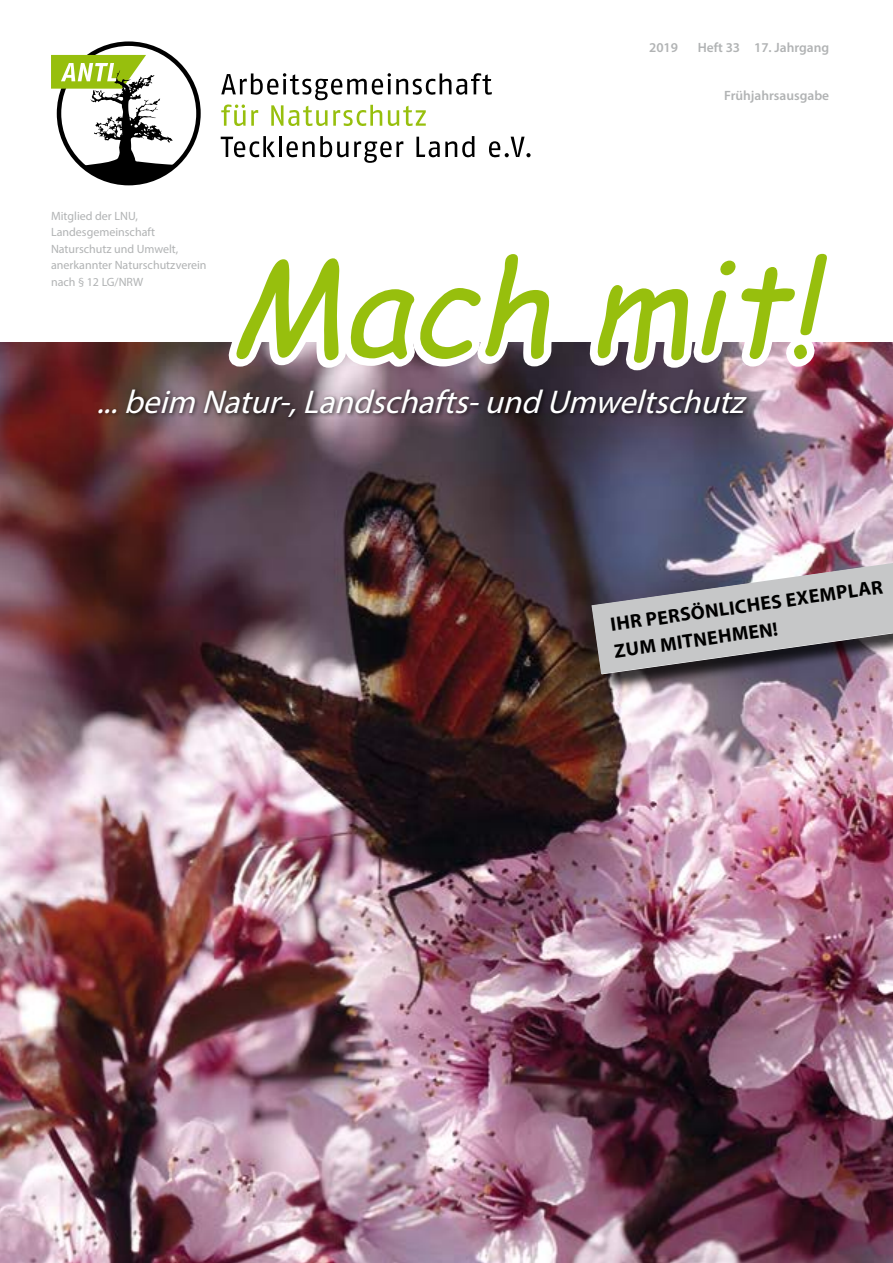
<style>
.page{position:relative;width:893px;height:1263px;background:#fff}
.page>*{position:absolute;margin:0;border:0;box-sizing:border-box;transform-origin:0 0}
.t1{font:italic 129px "Comic Sans MS";color:#97bf0d}
.t2{font:italic 33px "Myriad Pro";color:#fff}
.t3{font:700 19.5px/27px "Myriad Pro";color:#000}
.t4{font:600 13.5px "Myriad Pro";color:#b1b3b4}
.t5{font:12px/16.5px "Myriad Pro";color:#b1b3b4}
</style>
<div class="page">
<img style="left:0;top:342px;width:893px;height:921px">
<svg style="left:221px;top:73px;width:271px;height:53px"></svg>
<svg style="left:221px;top:136px;width:54px;height:21px"></svg>
<hr style="left:279px;top:136px;width:2px;height:21px;background:#000">
<svg style="left:286px;top:136px;width:62px;height:21px"></svg>
<svg style="left:354px;top:141px;width:49px;height:22px"></svg>
<svg style="left:416px;top:136px;width:58px;height:21px"></svg>
<svg style="left:489px;top:137px;width:42px;height:20px"></svg>
<svg style="left:51px;top:41px;width:150px;height:144px"></svg>
<svg style="left:216px;top:342px;width:544px;height:41px"></svg>
<img style="left:703px;top:342px;width:190px;height:38px">
<svg style="left:767px;top:342px;width:85px;height:37px"></svg>
<div style="left:96px;top:388px;width:656px;height:34px;background:#000;opacity:.65"></div>
<div style="left:595px;top:563px;width:298px;height:130px;background:#000;opacity:.75"></div>
<svg style="left:591px;top:563px;width:302px;height:111px;background:#a09ea5"></svg>
<p class="t4" style="left:649px;top:38px;width:30px">2019</p>
<p class="t4" style="left:698px;top:38px;width:133px">Heft 33 17. Jahrgang</p>
<p class="t4" style="left:724px;top:87px;width:107px">Frühjahrsausgabe</p>
<p class="t5" style="left:51px;top:207px;width:157px">Mitglied der LNU,<br>Landesgemeinschaft<br>Naturschutz und Umwelt, anerkannter Naturschutzverein nach § 12 LG/NRW</p>
<h1 class="t1" style="left:229px;top:213px;width:627px">Mach mit!</h1>
<h2 class="t2" style="left:96px;top:381px;width:659px">...beim Natur-,Landschafts-undUmweltschutz</h2>
<h3 class="t3" style="left:609px;top:611px;width:276px;rotate:-8deg">Ihr Persönliches Exemplar zum Mi tnehmen!</h3>
</div>
